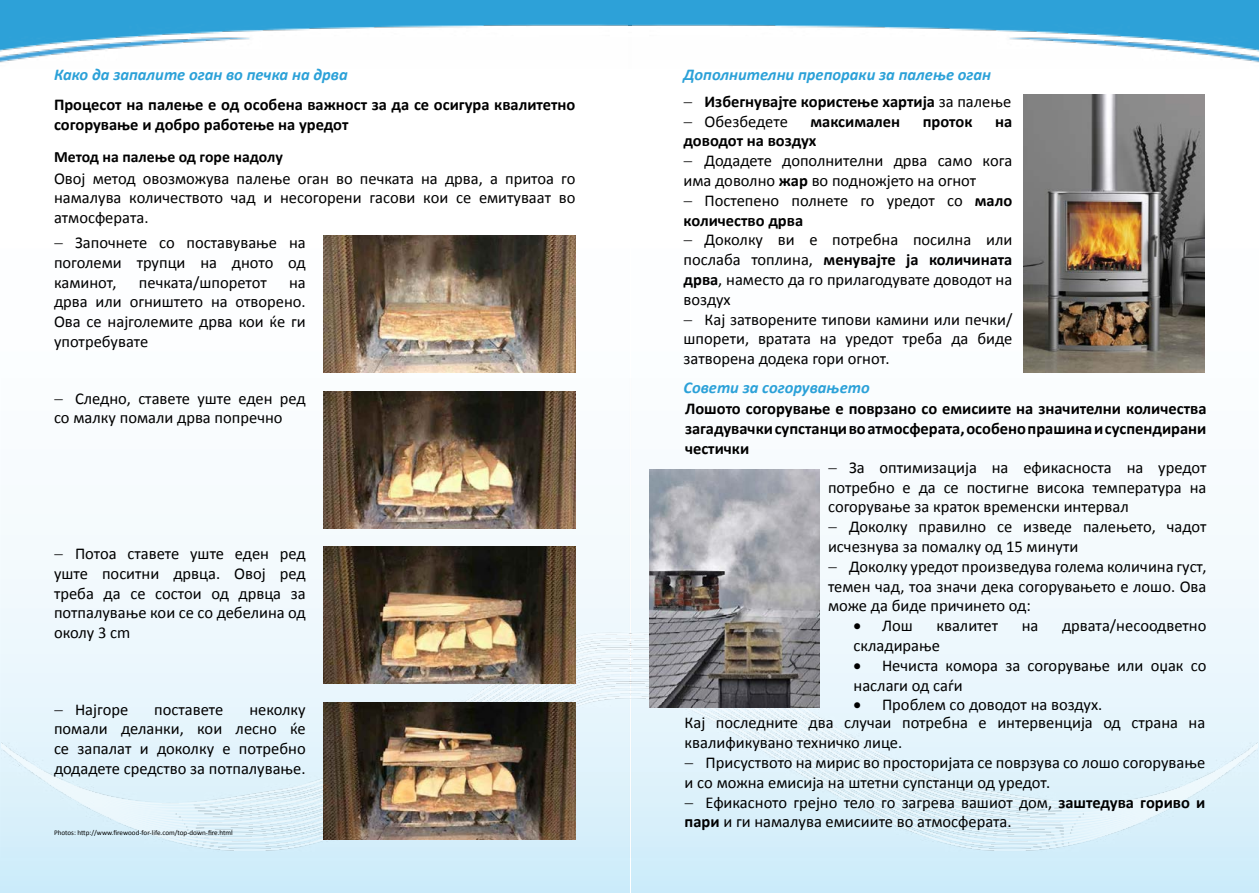
<style>
.page{position:relative;width:1259px;height:893px;background:#fff}
.page>*{position:absolute;margin:0;border:0;box-sizing:border-box;transform-origin:0 0}
.t1{font:16.5px/19.8px "Calibri";color:#000;text-align:justify}
.t2{font:700 16.5px/19.8px "Calibri";color:#000}
.t3{font:italic 700 16.5px/26.2px "Calibri";color:#2ba1d8}
.t4{font:700 15.75px "Calibri";color:#000}
.t5{font:7.2px "Calibri";color:#000}
.s1{color:#000}
.s2{font-style:normal;color:#000}
.s3{font-weight:400;font-style:normal;color:#000}
.s4{font-weight:700}
</style>
<div class="page">
<img style="left:631px;top:94px;width:628px;height:799px">
<img style="left:0;top:235px;width:629px;height:658px">
<img style="left:0;top:0;width:628px;height:63px">
<img style="left:1px;top:378px;width:629px;height:480px">
<img style="left:629px;top:379px;width:628px;height:478px">
<img style="left:628px;top:0;width:631px;height:63px">
<img style="left:324px;top:236px;width:251px;height:137px">
<img style="left:324px;top:547px;width:251px;height:137px">
<img style="left:324px;top:391px;width:251px;height:137px">
<img style="left:324px;top:702px;width:251px;height:137px">
<img style="left:1023px;top:94px;width:181px;height:279px">
<img style="left:649px;top:469px;width:170px;height:238px">
<p class="t3" style="left:54px;top:62px;width:295px">Како да запалите оган во печка на дрва</p>
<p class="t2" style="left:54px;top:95px;width:523px">Процесот на палење е од особена важност за да се осигура квалитетно согорување и добро работење на уредот</p>
<p class="t4" style="left:54px;top:147px;width:230px">Метод на палење од горе надолу</p>
<p class="t1" style="left:54px;top:168px;width:523px">Овој метод овозможува палење оган во печката на дрва, а притоа го намалува количеството чад и несогорени гасови кои се емитуваат во атмосферата.</p>
<p class="t1" style="left:54px;top:233px;width:253px">− Започнете со поставување на поголеми трупци на дното од каминот,</p>
<p class="t1" style="left:139px;top:272px;width:129px">печката/шпоретот</p>
<p class="t1" style="left:54px;top:272px;width:253px;text-indent:235px">на дрва или огништето на отворено.<br>Ова се најголемите дрва кои ќе ги употребувате</p>
<p class="t1" style="left:54px;top:388px;width:253px">− Следно, ставете уште еден ред со малку помали дрва попречно</p>
<p class="t1" style="left:54px;top:544px;width:253px">− Потоа ставете уште еден ред уште поситни дрвца. Овој ред треба да се состои од дрвца за потпалување кои се со дебелина од околу 3 cm</p>
<p class="t1" style="left:54px;top:699px;width:76px">− Најгоре</p>
<p class="t1" style="left:154px;top:699px;width:71px">поставете</p>
<p class="t1" style="left:54px;top:699px;width:253px;text-indent:195px">неколку помали деланки, кои лесно ќе се запалат и доколку е потребно додадете средство за потпалување.</p>
<p class="t5" style="left:54px;top:828px;width:180px">Photos: http://www.firewood-for-life.com/top-down-fire.html</p>
<p class="t3" style="left:683px;top:62px;width:329px">Дополнителни препораки за палење оган<br><span class="s1">−</span> <span class="s2">Избегнувајте користење хартија</span> <span class="s3">за палење</span></p>
<p class="t1" style="left:683px;top:111px;width:106px">− Обезбедете</p>
<p class="t2" style="left:810px;top:111px;width:91px">максимален</p>
<p class="t2" style="left:923px;top:111px;width:51px">проток</p>
<p class="t2" style="left:995px;top:111px;width:19px">на</p>
<p class="t1" style="left:683px;top:131px;width:330px;text-align:left"><span class="s4">доводот на воздух<br></span>− Додадете дополнителни дрва само кога има доволно <span class="s4">жар</span> во подножјето на огнот<br>− Постепено полнете го уредот со <span class="s4">мало количество дрва<br></span>− Доколку ви е потребна посилна или послаба топлина, <span class="s4">менувајте ја количината дрва</span>, наместо да го прилагодувате доводот на воздух<br>− Кај затворените типови камини или печки/ шпорети, вратата на уредот треба да биде затворена додека гори огнот.</p>
<p class="t3" style="left:683px;top:374px;width:188px">Совети за согорувањето</p>
<p class="t2" style="left:685px;top:399px;width:523px">Лошото согорување е поврзано со емисиите на значителни количества</p>
<p class="t2" style="left:685px;top:419px;width:523px">загадувачки супстанци во атмосферата, особено прашина и суспендирани</p>
<p class="t2" style="left:685px;top:438px;width:66px">честички</p>
<p class="t1" style="left:828px;top:457px;width:380px">− За оптимизација на ефикасноста на уредот</p>
<p class="t1" style="left:828px;top:477px;width:380px">потребно е да се постигне висока температура на</p>
<p class="t1" style="left:828px;top:497px;width:302px">согорување за краток временски интервал</p>
<p class="t1" style="left:828px;top:517px;width:380px">− Доколку правилно се изведе палењето, чадот</p>
<p class="t1" style="left:828px;top:537px;width:252px">исчезнува за помалку од 15 минути</p>
<p class="t1" style="left:828px;top:556px;width:380px">− Доколку уредот произведува голема количина густ,</p>
<p class="t1" style="left:828px;top:576px;width:380px">темен чад, тоа значи дека согорувањето е лошо. Ова</p>
<p class="t1" style="left:828px;top:596px;width:204px">може да биде причинето од:</p>
<p class="t1" style="left:853px;top:616px;width:61px">• Лош</p>
<p class="t1" style="left:936px;top:616px;width:63px">квалитет</p>
<p class="t1" style="left:1021px;top:616px;width:18px">на</p>
<p class="t1" style="left:1062px;top:616px;width:146px">дрвата/несоодветно</p>
<p class="t1" style="left:853px;top:636px;width:88px">складирање</p>
<p class="t1" style="left:853px;top:655px;width:354px">• Нечиста комора за согорување или оџак со наслаги од саѓи</p>
<p class="t1" style="left:684px;top:696px;width:522px;line-height:18.1px;text-indent:169px">• Проблем со доводот на воздух.<br>Кај последните два случаи потребна е интервенција од страна на</p>
<p class="t1" style="left:684px;top:733px;width:522px;text-align:left">квалификувано техничко лице.<br>− Присуството на мирис во просторијата се поврзува со лошо согорување и со можна емисија на штетни супстанци од уредот.<br>− Ефикасното грејно тело го загрева вашиот дом, <span class="s4">заштедува гориво и пари</span> и ги намалува емисиите во атмосферата.</p>
</div>
